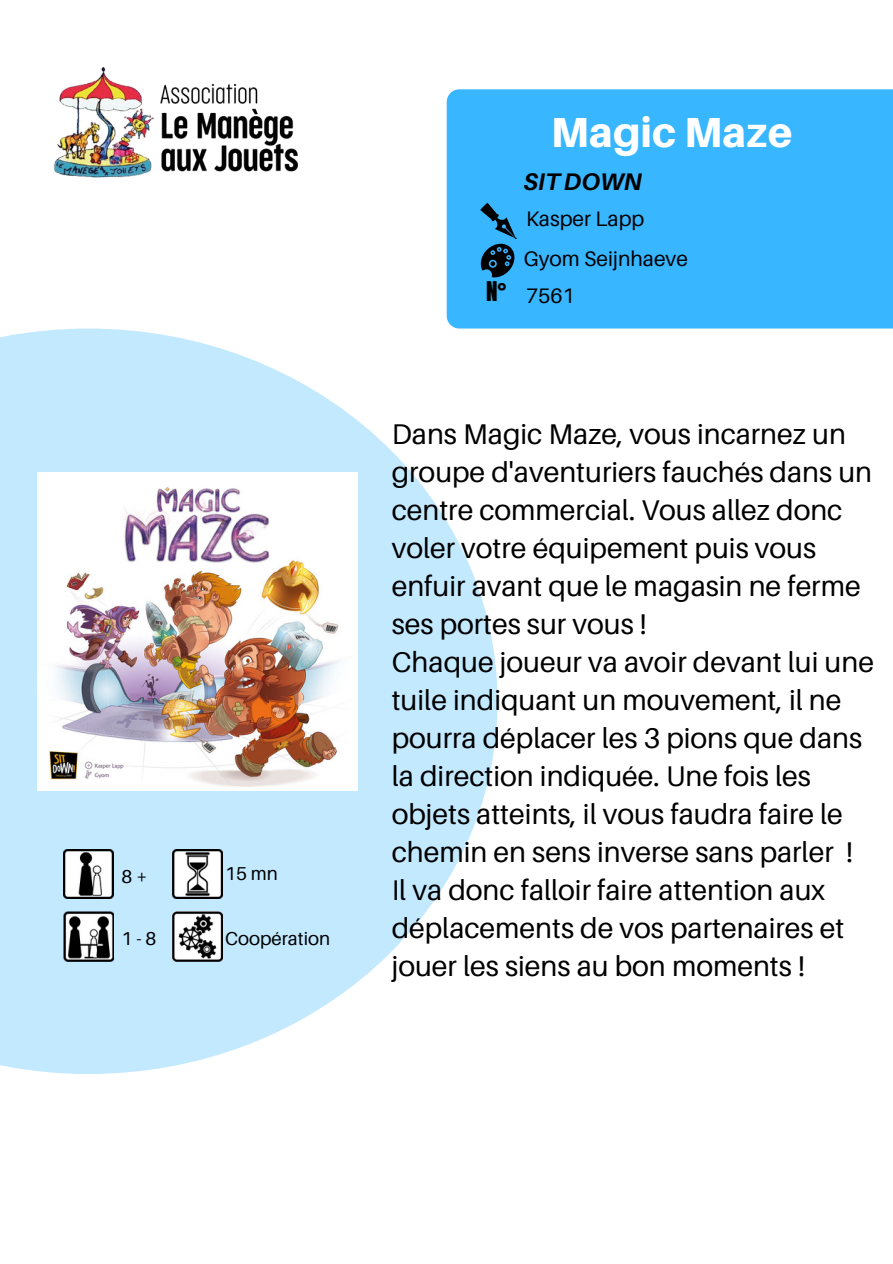
<style>
.page{position:relative;width:893px;height:1264px;background:#fff}
.page>*{position:absolute;margin:0;border:0;box-sizing:border-box;transform-origin:0 0}
.t1{font:800 42px "Aileron";color:#fff}
.t2{font:28.5px/38px "Aileron";color:#000}
.t3{font:italic 700 24px "Aileron";color:#000}
.t4{font:23.1px "Anton";color:#000}
.t5{font:21px/39.5px "Aileron";color:#000}
.t6{font:18.6px "Aileron";color:#000}
</style>
<div class="page">
<svg style="left:0;top:328px;width:497px;height:745px;fill:#c3e9ff"></svg>
<img style="left:38px;top:473px;width:319px;height:317px">
<div style="left:446px;top:89px;width:446px;height:239px;background:#38b6ff"></div>
<svg style="left:479px;top:203px;width:37px;height:74px;background:#226f9c"></svg>
<img style="left:173px;top:849px;width:49px;height:49px">
<img style="left:64px;top:911px;width:49px;height:50px">
<img style="left:173px;top:911px;width:49px;height:50px">
<img style="left:64px;top:849px;width:49px;height:49px">
<img style="left:53px;top:67px;width:244px;height:111px">
<p class="t6" style="left:122px;top:865px;width:27px">8+</p>
<p class="t6" style="left:122px;top:927px;width:36px">1-8</p>
<p class="t6" style="left:225px;top:862px;width:54px">15 mn</p>
<p class="t6" style="left:225px;top:927px;width:106px">Coopération</p>
<h1 class="t1" style="left:550px;top:106px;width:243px">Magic Maze</h1>
<p class="t3" style="left:524px;top:167px;width:120px">SIT DOWN</p>
<p class="t4" style="left:486px;top:275px;width:22px">N°</p>
<p class="t5" style="left:524px;top:199px;width:166px">Kasper Lapp<br>Gyom Seijnhaeve</p>
<p class="t5" style="left:526px;top:275px;width:50px">7561</p>
<p class="t2" style="left:391px;top:415px;width:484px">Dans Magic Maze, vous incarnez un groupe d'aventuriers fauchés dans un centre commercial. Vous allez donc voler votre équipement puis vous enfuir avant que le magasin ne ferme ses portes sur vous !<br>Chaque joueur va avoir devant lui une tuile indiquant un mouvement, il ne pourra déplacer les 3 pions que dans la direction indiquée. Une fois les objets atteints, il vous faudra faire le chemin en sens inverse sans parler !<br>Il va donc falloir faire attention aux déplacements de vos partenaires et jouer les siens au bon moments !</p>
</div>
